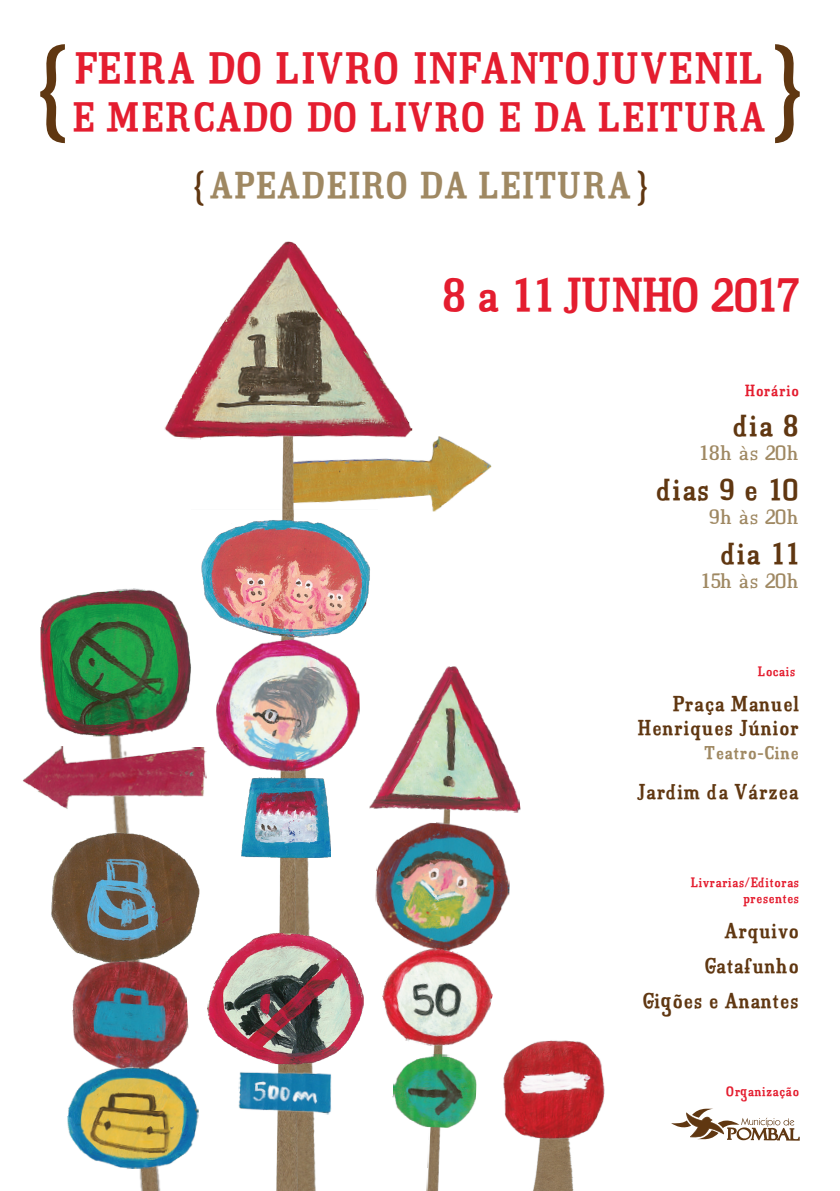
<style>
.page{position:relative;width:840px;height:1191px;background:#fff}
.page>*{position:absolute;margin:0;border:0;box-sizing:border-box;transform-origin:0 0}
.t1{font:46.4px "Calvino Heavy Hand";color:#e41d2f}
.t2{font:42.8px "Calvino Heavy Hand";color:#e41d2f}
.t3{font:40px "Calvino Heavy Hand";color:#e41d2f}
.t4{font:36.4px "Calvino Heavy Hand";color:#9f8862}
.t5{font:30px "Calvino Heavy Hand";color:#603711}
.t6{font:21px/35px "Calvino Heavy Hand";color:#603711;text-align:right}
.t7{font:21px "Calvino Hand";color:#9f8862}
.t8{font:18px "Calvino Heavy Hand";color:#9f8862}
.t9{font:15.8px "Calvino Heavy Hand";color:#e41d2f}
.t10{font:13.2px/16px "Calvino Heavy Hand";color:#e41d2f;text-align:right}
.s1{color:#603711}
</style>
<div class="page">
<img style="left:22px;top:241px;width:470px;height:950px">
<img style="left:533px;top:1148px;width:41px;height:43px">
<img style="left:503px;top:1040px;width:102px;height:108px">
<img style="left:426px;top:1128px;width:30px;height:63px">
<img style="left:373px;top:826px;width:137px;height:127px">
<img style="left:367px;top:661px;width:153px;height:165px">
<img style="left:374px;top:939px;width:125px;height:117px">
<img style="left:391px;top:1052px;width:86px;height:76px">
<svg style="left:671px;top:1108px;width:128px;height:32px"></svg>
<svg style="left:40px;top:44px;width:25px;height:99px"></svg>
<svg style="left:775px;top:44px;width:24px;height:99px"></svg>
<h2 class="t2" style="left:75px;top:44px;width:691px">FEIRA DO LIVRO INFANTOJUVENIL</h2>
<h3 class="t3" style="left:73px;top:95px;width:695px">E MERCADO DO LIVRO E DA LEITURA</h3>
<h3 class="t4" style="left:192px;top:165px;width:456px"><span class="s1">{</span> APEADEIRO DA LEITURA<span class="s1">}</span></h3>
<h1 class="t1" style="left:441px;top:268px;width:361px">8 a 11 JUNHO 2017</h1>
<p class="t9" style="left:744px;top:381px;width:56px">Horário</p>
<h3 class="t5" style="left:733px;top:408px;width:67px">dia 8</h3>
<p class="t7" style="left:698px;top:441px;width:103px">18h às 20h</p>
<h3 class="t5" style="left:656px;top:472px;width:144px">dias 9 e 10</h3>
<p class="t7" style="left:708px;top:505px;width:92px">9h às 20h</p>
<h3 class="t5" style="left:721px;top:536px;width:80px">dia 11</h3>
<p class="t7" style="left:700px;top:569px;width:101px">15h às 20h</p>
<p class="t10" style="left:757px;top:664px;width:39px">Locais</p>
<p class="t6" style="left:637px;top:693px;width:164px;line-height:24px">Praça Manuel<br>Henriques Júnior</p>
<p class="t8" style="left:704px;top:742px;width:96px">Teatro-Cine</p>
<p class="t6" style="left:637px;top:775px;width:164px">Jardim da Várzea</p>
<p class="t10" style="left:690px;top:875px;width:110px">Livrarias/Editoras presentes</p>
<p class="t6" style="left:642px;top:914px;width:158px">Arquivo<br>Gatafunho<br>Gigões e Anantes</p>
<p class="t10" style="left:726px;top:1084px;width:75px">Organização</p>
</div>
